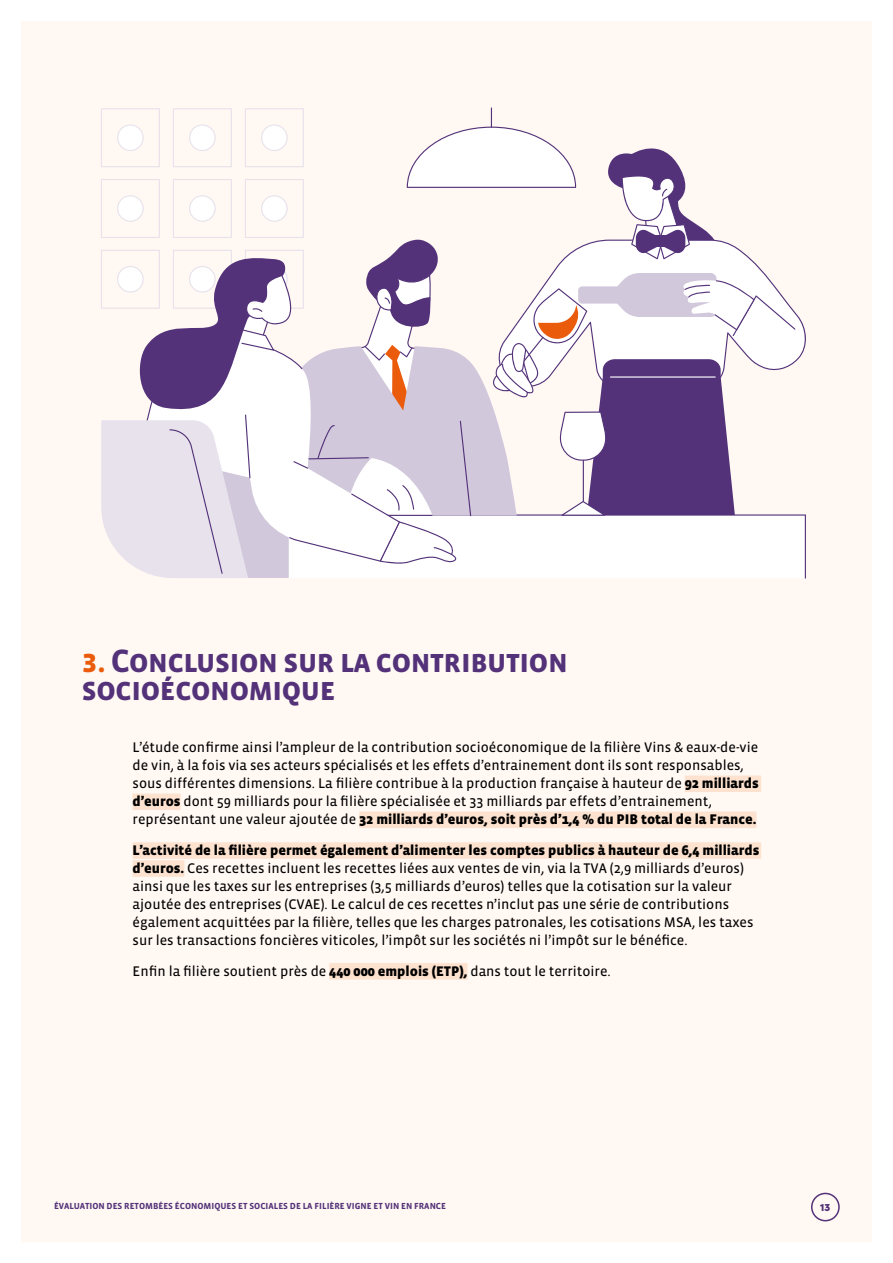
<style>
.page{position:relative;width:893px;height:1263px;background:#fff}
.page>*{position:absolute;margin:0;border:0;box-sizing:border-box;transform-origin:0 0}
.t1{font:33px/28.5px "Vista Sans SC Bold";letter-spacing:-.03em;color:#533279}
.t2{font:14.25px/18px "Vista Sans Reg";color:#000}
.t3{font:900 14.25px/30.8px "Vista Sans";color:#000}
.t4{font:900 10.5px "Cera Pro";color:#533279}
.t5{font:700 9px "Vista Sans";color:#533279}
.s1{color:#ea5b0b}
.s2{font-family:"Vista Sans";font-weight:900}
.s3{font-family:"Vista Sans Reg";font-weight:400}
</style>
<div class="page">
<div style="left:21px;top:21px;width:851px;height:1221px;background:#fff8f3"></div>
<div style="left:811px;top:1193px;width:29px;height:28px;border:2px solid #533279;border-radius:50%"></div>
<div style="left:685px;top:775px;width:76px;height:17px;background:#fde2cf"></div>
<div style="left:133px;top:793px;width:48px;height:17px;background:#fde2cf"></div>
<div style="left:359px;top:811px;width:397px;height:17px;background:#fde2cf"></div>
<div style="left:133px;top:842px;width:628px;height:17px;background:#fde2cf"></div>
<div style="left:133px;top:860px;width:51px;height:17px;background:#fde2cf"></div>
<div style="left:329px;top:963px;width:139px;height:16px;background:#fde2cf"></div>
<svg style="left:101px;top:107px;width:705px;height:472px"></svg>
<h1 class="t1" style="left:82px;top:647px;width:488px"><span class="s1">3.</span> Conclusion sur la contribution socioéconomique</h1>
<p class="t2" style="left:133px;top:739px;width:628px">L’étude confirme ainsi l’ampleur de la contribution socioéconomique de la filière Vins &amp; eaux-de-vie de vin, à la fois via ses acteurs spécialisés et les effets d’entrainement dont ils sont responsables, sous différentes dimensions. La filière contribue à la production française à hauteur de <span class="s2">92 milliards d’euros</span> dont 59 milliards pour la filière spécialisée et 33 milliards par effets d’entrainement,</p>
<p class="t3" style="left:133px;top:804px;width:628px"><span class="s3">représentant une valeur ajoutée de</span> 32 milliards d’euros, soit près d’1,4 % du PIB total de la France.<br>L’activité de la filière permet également d’alimenter les comptes publics à hauteur de 6,4 milliards</p>
<p class="t2" style="left:133px;top:859px;width:622px"><span class="s2">d’euros.</span> Ces recettes incluent les recettes liées aux ventes de vin, via la TVA (2,9 milliards d’euros) ainsi que les taxes sur les entreprises (3,5 milliards d’euros) telles que la cotisation sur la valeur ajoutée des entreprises (CVAE). Le calcul de ces recettes n’inclut pas une série de contributions également acquittées par la filière, telles que les charges patronales, les cotisations MSA, les taxes sur les transactions foncières viticoles, l’impôt sur les sociétés ni l’impôt sur le bénéfice.</p>
<p class="t2" style="left:133px;top:962px;width:480px">Enfin la filière soutient près de <span class="s2">440 000 emplois (ETP),</span> dans tout le territoire.</p>
<p class="t5" style="left:54px;top:1202px;width:394px">ÉVALUATION DES RETOMBÉES ÉCONOMIQUES ET SOCIALES DE LA FILIÈRE VIGNE ET VIN EN FRANCE</p>
<p class="t4" style="left:820px;top:1200px;width:12px">13</p>
</div>
